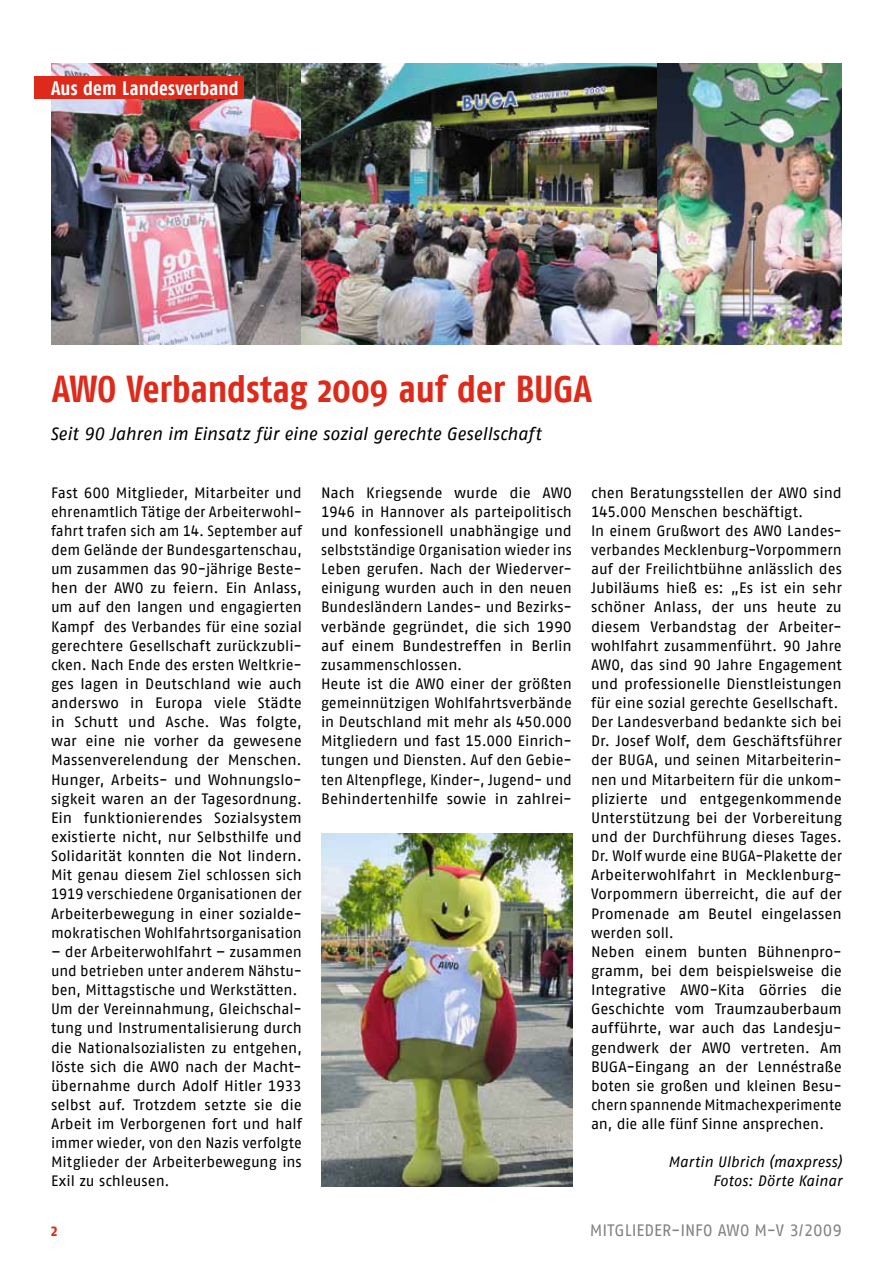
<style>
.page{position:relative;width:893px;height:1263px;background:#fff}
.page>*{position:absolute;margin:0;border:0;box-sizing:border-box;transform-origin:0 0}
.t1{font:700 37.5px "AWO Fago Cond";color:#dd2a1b}
.t2{font:700 19.5px "AWO Fago Cond";letter-spacing:.005em;color:#fff}
.t3{font:italic 18px "AWO Fago Office";letter-spacing:-.01em;color:#000}
.t4{font:16.5px "AWO Fago Office";color:#818281}
.t5{font:700 16.5px "AWO Fago Cond";color:#dd2a1b}
.t6{font:15px/19.2px "AWO Fago Office";letter-spacing:-.005em;color:#000}
.t7{font:italic 15px/19.2px "AWO Fago Office";color:#000;text-align:right}
</style>
<div class="page">
<img style="left:321px;top:833px;width:252px;height:353px">
<img style="left:301px;top:63px;width:541px;height:281px">
<img style="left:51px;top:63px;width:250px;height:281px">
<div style="left:34px;top:77px;width:209px;height:22px;background:#dd2a1b"></div>
<h2 class="t2" style="left:51px;top:77px;width:189px">Aus dem Landesverband</h2>
<h1 class="t1" style="left:52px;top:367px;width:541px">AWO Verbandstag 2009 auf der BUGA</h1>
<p class="t3" style="left:50px;top:424px;width:492px">Seit 90 Jahren im Einsatz für eine sozial gerechte Gesellschaft</p>
<p class="t6" style="left:51px;top:483px;width:252px;text-align:justify">Fast 600 Mitglieder, Mitarbeiter und ehrenamtlich Tätige der Arbeiterwohl&shy;fahrt trafen sich am 14. September auf dem Gelände der Bundesgartenschau, um zusammen das 90-jährige Beste&shy;hen der AWO zu feiern. Ein Anlass, um auf den langen und engagierten Kampf des Verbandes für eine sozial gerechtere Gesellschaft zurückzubli&shy;cken. Nach Ende des ersten Weltkrie&shy;ges lagen in Deutschland wie auch anderswo in Europa viele Städte in Schutt und Asche. Was folgte, war eine nie vorher da gewesene Massenverelendung der Menschen.<br>Hunger, Arbeits- und Wohnungslo&shy;sigkeit waren an der Tagesordnung.<br>Ein funktionierendes Sozialsystem existierte nicht, nur Selbsthilfe und Solidarität konnten die Not lindern.<br>Mit genau diesem Ziel schlossen sich 1919 verschiedene Organisationen der Arbeiterbewegung in einer sozialde&shy;mokratischen Wohlfahrtsorganisation</p>
<p class="t6" style="left:51px;top:942px;width:252px">– der Arbeiterwohlfahrt – zusammen und betrieben unter anderem Nähstu&shy;ben, Mittagstische und Werkstätten.<br>Um der Vereinnahmung, Gleichschal&shy;tung und Instrumentalisierung durch die Nationalsozialisten zu entgehen, löste sich die AWO nach der Macht&shy;übernahme durch Adolf Hitler 1933 selbst auf. Trotzdem setzte sie die Arbeit im Verborgenen fort und half immer wieder, von den Nazis verfolgte Mitglieder der Arbeiterbewegung ins Exil zu schleusen.</p>
<p class="t6" style="left:321px;top:483px;width:252px">Nach Kriegsende wurde die AWO 1946 in Hannover als parteipolitisch und konfessionell unabhängige und selbstständige Organisation wieder ins Leben gerufen. Nach der Wiederver&shy;einigung wurden auch in den neuen Bundesländern Landes- und Bezirks&shy;verbände gegründet, die sich 1990 auf einem Bundestreffen in Berlin zusammenschlossen.<br>Heute ist die AWO einer der größten gemeinnützigen Wohlfahrtsverbände in Deutschland mit mehr als 450.000<br>Mitgliedern und fast 15.000 Einrich&shy;tungen und Diensten. Auf den Gebie&shy;ten Altenpflege, Kinder-, Jugend- und Behindertenhilfe sowie in zahlrei-</p>
<p class="t6" style="left:591px;top:483px;width:252px">chen Beratungsstellen der AWO sind 145.000 Menschen beschäftigt.<br>In einem Grußwort des AWO Landes&shy;verbandes Mecklenburg-Vorpommern auf der Freilichtbühne anlässlich des Jubiläums hieß es: „Es ist ein sehr schöner Anlass, der uns heute zu diesem Verbandstag der Arbeiter&shy;wohlfahrt zusammenführt. 90 Jahre AWO, das sind 90 Jahre Engagement und professionelle Dienstleistungen für eine sozial gerechte Gesellschaft.<br>Der Landesverband bedankte sich bei Dr. Josef Wolf, dem Geschäftsführer der BUGA, und seinen Mitarbeiterin&shy;nen und Mitarbeitern für die unkom&shy;plizierte und entgegenkommende Unterstützung bei der Vorbereitung und der Durchführung dieses Tages.<br>Dr. Wolf wurde eine BUGA-Plakette der Arbeiterwohlfahrt in Mecklenburg-Vorpommern überreicht, die auf der Promenade am Beutel eingelassen werden soll.<br>Neben einem bunten Bühnenpro&shy;gramm, bei dem beispielsweise die Integrative AWO-Kita Görries die Geschichte vom Traumzauberbaum aufführte, war auch das Landesju&shy;gendwerk der AWO vertreten. Am BUGA-Eingang an der Lennéstraße boten sie großen und kleinen Besu&shy;chern spannende Mitmachexperimente an, die alle fünf Sinne ansprechen.</p>
<p class="t7" style="left:668px;top:1152px;width:175px">Martin Ulbrich (maxpress)<br>Fotos: Dörte Kainar</p>
<p class="t5" style="left:51px;top:1221px;width:8px">2</p>
<p class="t4" style="left:590px;top:1221px;width:254px">MITGLIEDER-INFO AWO M-V 3/2009</p>
</div>
